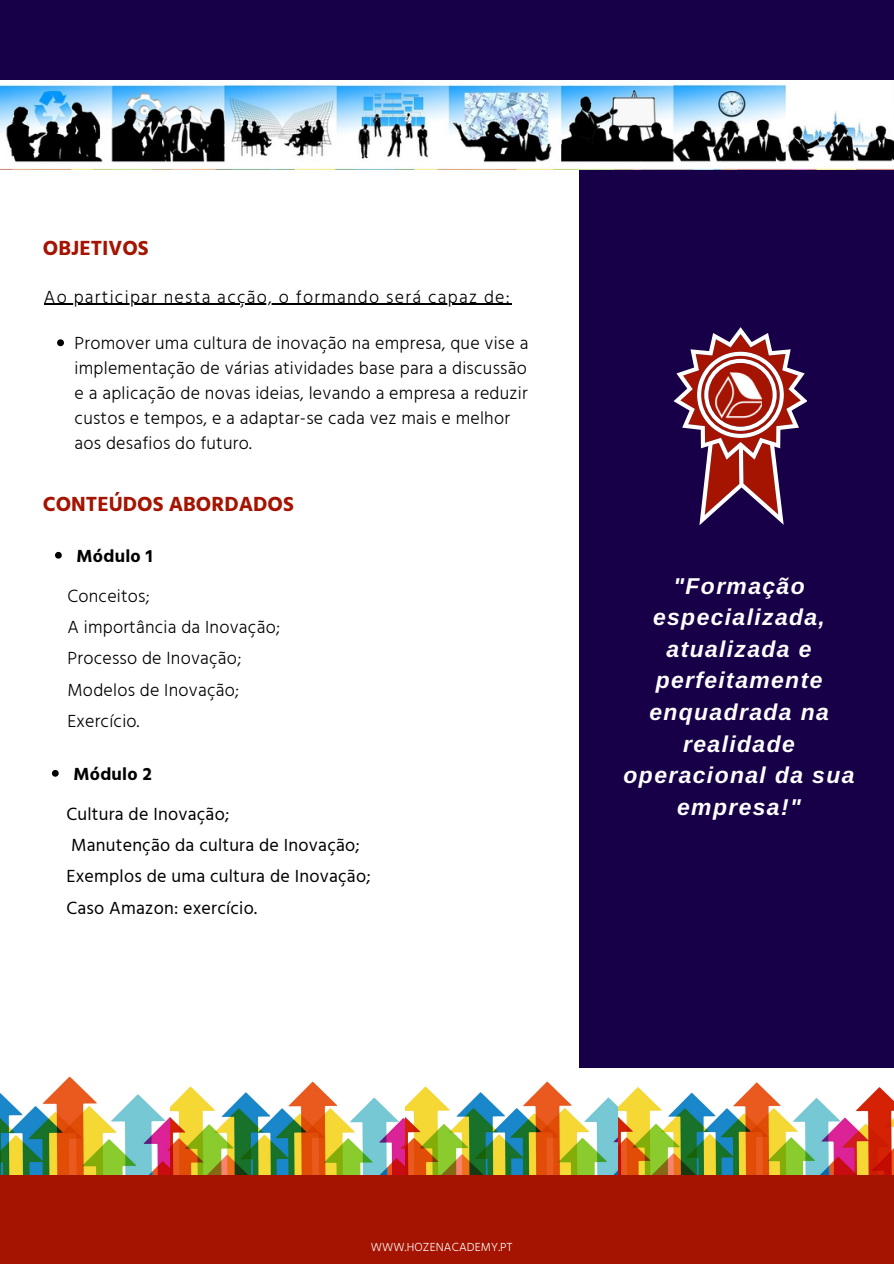
<style>
.page{position:relative;width:894px;height:1264px;background:#fff}
.page>*{position:absolute;margin:0;border:0;box-sizing:border-box;transform-origin:0 0}
.t1{font:italic 700 22.95px/31.5px "Arimo";letter-spacing:.06em;color:#fff;text-align:center}
.t2{font:700 21px "Hind Guntur";color:#a41401}
.t3{font:300 18px/31.2px "Hind Guntur";letter-spacing:.015em;color:#000}
.t4{font:18px/31.2px "Hind Guntur";letter-spacing:.015em;color:#000}
.t5{font:300 18px "Hind Guntur";letter-spacing:.07em;color:#000}
.t6{font:700 18px "Hind Guntur";letter-spacing:.015em;color:#000}
.t7{font:300 12px "Hind Guntur";letter-spacing:.01em;color:#fff}
</style>
<div class="page">
<div style="left:0;top:1175px;width:893px;height:88px;background:#a41401"></div>
<div style="left:579px;top:169px;width:314px;height:898px;background:#170047"></div>
<svg style="left:673px;top:327px;width:133px;height:198px"></svg>
<img style="left:0;top:1076px;width:170px;height:98px">
<img style="left:170px;top:1081px;width:235px;height:93px">
<img style="left:405px;top:1081px;width:213px;height:93px">
<img style="left:618px;top:1082px;width:275px;height:92px">
<img style="left:715px;top:371px;width:46px;height:50px">
<svg style="left:55px;top:552px;width:7px;height:6px"></svg>
<svg style="left:52px;top:770px;width:7px;height:6px"></svg>
<img style="left:1px;top:79px;width:892px;height:90px">
<svg style="left:57px;top:339px;width:7px;height:7px"></svg>
<hr style="left:44px;top:304px;width:467px;height:1px;background:#000">
<div style="left:0;top:0;width:893px;height:79px;background:#170047"></div>
<p class="t2" style="left:43px;top:235px;width:107px">OBJETIVOS</p>
<p class="t5" style="left:44px;top:286px;width:467px">Ao participar nesta acção, o formando será capaz de:</p>
<p class="t3" style="left:75px;top:330px;width:455px;line-height:25px">Promover uma cultura de inovação na empresa, que vise a implementação de várias atividades base para a discussão e a aplicação de novas ideias, levando a empresa a reduzir custos e tempos, e a adaptar-se cada vez mais e melhor aos desafios do futuro.</p>
<p class="t2" style="left:43px;top:492px;width:252px">CONTEÚDOS ABORDADOS</p>
<p class="t6" style="left:77px;top:545px;width:77px">Módulo 1</p>
<p class="t3" style="left:67px;top:580px;width:214px">Conceitos;<br>A importância da Inovação;<br>Processo de Inovação;<br>Modelos de Inovação;<br>Exercício.</p>
<p class="t6" style="left:73px;top:763px;width:80px">Módulo 2</p>
<p class="t4" style="left:66px;top:798px;width:305px">Cultura de Inovação;<br>Manutenção da cultura de Inovação;<br>Exemplos de uma cultura de Inovação;<br>Caso Amazon: exercício.</p>
<p class="t1" style="left:623px;top:570px;width:232px">"Formação especializada, atualizada e perfeitamente enquadrada na realidade operacional da sua empresa!"</p>
<p class="t7" style="left:371px;top:1239px;width:143px">WWW.HOZENACADEMY.PT</p>
</div>
